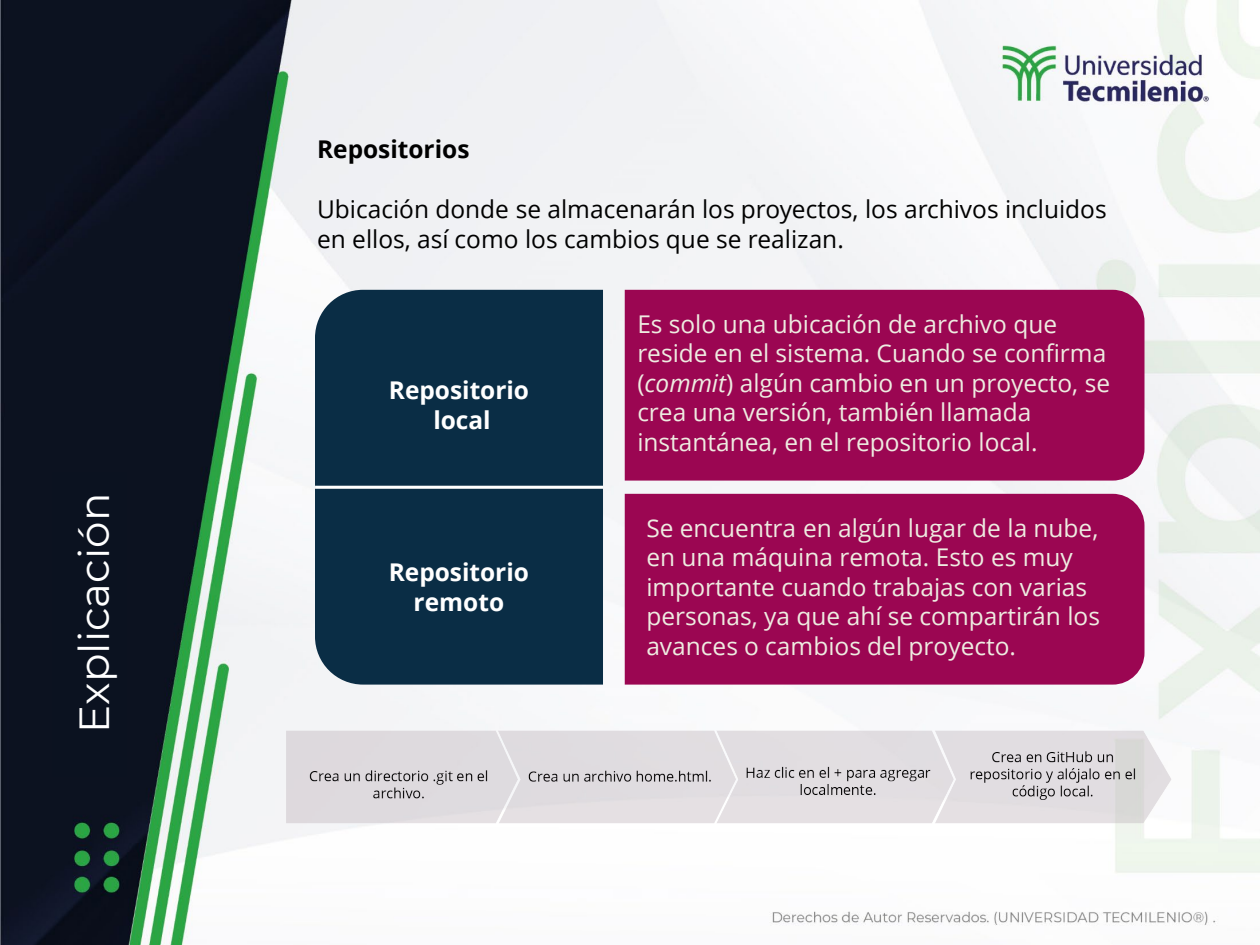
<style>
.page{position:relative;width:1260px;height:945px;background:#fff}
.page>*{position:absolute;margin:0;border:0;box-sizing:border-box;transform-origin:0 0}
.t1{font:42px "Montserrat";color:#fff}
.t2{font:24.5px/29.4px "Open Sans";color:#eeece1}
.t3{font:24.5px/29.4px "Open Sans";color:#000}
.t4{font:700 24.5px/29.4px "Open Sans";color:#fff;text-align:center}
.t5{font:700 24.5px "Open Sans";color:#000}
.s1{font-style:italic}
</style>
<div class="page">
<img style="left:0;top:0;width:1260px;height:945px">
<div style="left:52px;top:472px;width:75px;height:305px;background:#0b1220"></div>
<div style="left:315px;top:290px;width:288px;height:395px;background:#0a2d45"></div>
<div style="left:625px;top:290px;width:519px;height:191px;background:#9b0652"></div>
<div style="left:625px;top:494px;width:519px;height:191px;background:#9b0652"></div>
<hr style="left:315px;top:486px;width:288px;height:3px;background:#fff">
<img style="left:273px;top:712px;width:904px;height:122px">
<h1 class="t1" style="left:65px;top:733px;width:241px;rotate:-90deg">Explicación</h1>
<p class="t5" style="left:317px;top:132px;width:154px">Repositorios</p>
<p class="t3" style="left:317px;top:194px;width:791px">Ubicación donde se almacenarán los proyectos, los archivos incluidos en ellos, así como los cambios que se realizan.</p>
<p class="t4" style="left:389px;top:375px;width:142px">Repositorio</p>
<p class="t4" style="left:433px;top:405px;width:59px">local</p>
<p class="t4" style="left:389px;top:557px;width:142px">Repositorio remoto</p>
<p class="t2" style="left:637px;top:309px;width:475px">Es solo una ubicación de archivo que reside en el sistema. Cuando se confirma (<span class="s1">commit</span>) algún cambio en un proyecto, se crea una versión, también llamada instantánea, en el repositorio local.</p>
<p class="t2" style="left:646px;top:513px;width:455px">Se encuentra en algún lugar de la nube, en una máquina remota. Esto es muy importante cuando trabajas con varias personas, ya que ahí se compartirán los avances o cambios del proyecto.</p>
</div>
